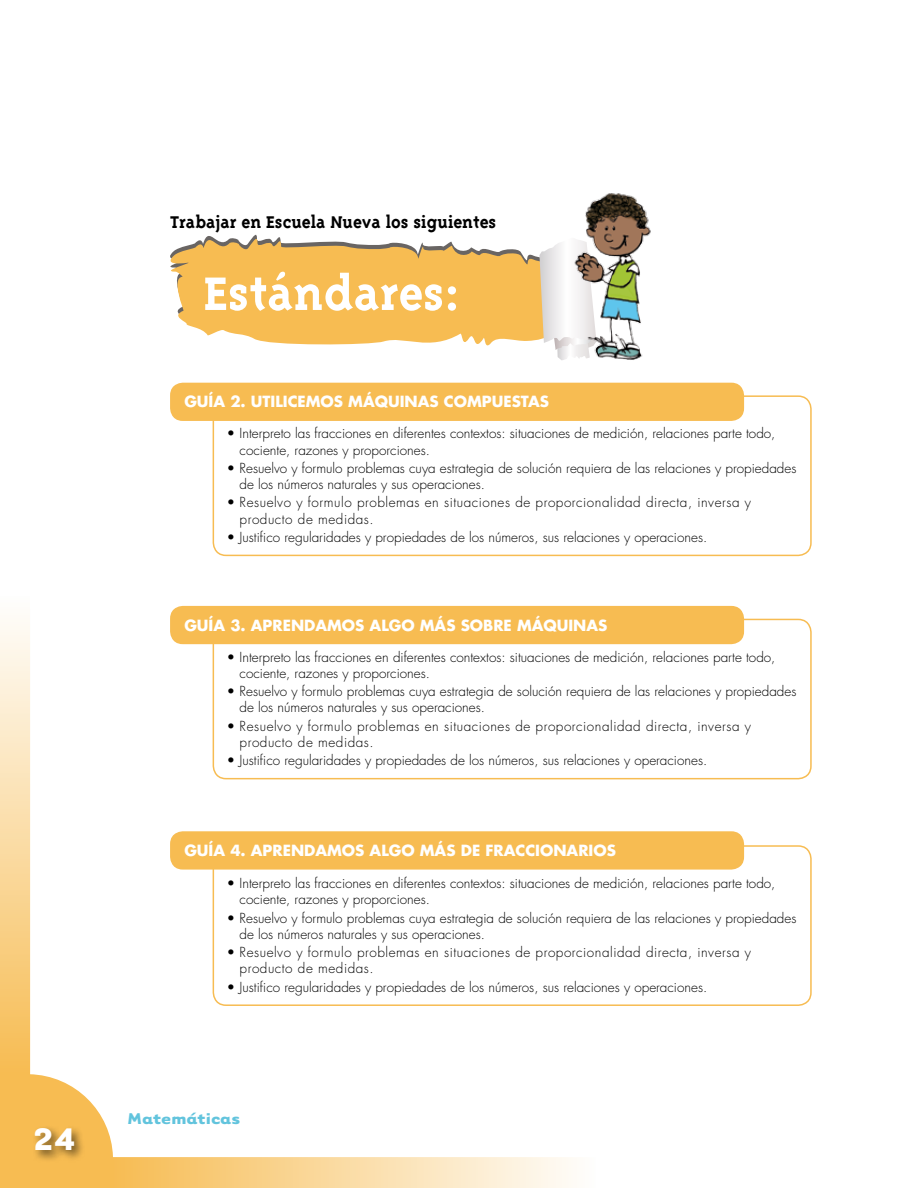
<style>
.page{position:relative;width:918px;height:1188px;background:#fff}
.page>*{position:absolute;margin:0;border:0;box-sizing:border-box;transform-origin:0 0}
.t1{font:700 54px "Triplex Serif";color:#fff}
.t2{font:700 36px "Tarzana Wide";color:#fff}
.t3{font:700 19.5px "Triplex Serif";color:#000}
.t4{font:700 18px "Tarzana Wide";color:#62c4dd}
.t5{font:700 15px "Futura";color:#fff}
.t6{font:300 13.5px/16.2px "Futura";color:#000}
.t7{font:300 13.5px/16.2px "Futura";letter-spacing:.04em;color:#000}
</style>
<div class="page">
<svg style="left:0;top:605px;width:596px;height:583px"></svg>
<div style="left:32px;top:1124px;width:55px;height:39px;background:#000;opacity:.55"></div>
<div style="left:213px;top:395px;width:599px;height:161px;border:2px solid #f7bc52;border-radius:13px"></div>
<div style="left:170px;top:383px;width:574px;height:38px;background:#f7bc52;border-radius:13px"></div>
<div style="left:213px;top:619px;width:599px;height:160px;border:2px solid #f7bc52;border-radius:13px"></div>
<div style="left:170px;top:606px;width:574px;height:38px;background:#f7bc52;border-radius:13px"></div>
<div style="left:213px;top:845px;width:599px;height:161px;border:2px solid #f7bc52;border-radius:13px"></div>
<div style="left:170px;top:831px;width:574px;height:39px;background:#f7bc52;border-radius:13px"></div>
<svg style="left:170px;top:234px;width:369px;height:112px;fill:#f7bc52"></svg>
<svg style="left:539px;top:243px;width:32px;height:117px"></svg>
<img style="left:571px;top:193px;width:80px;height:167px">
<h2 class="t2" style="left:32px;top:1115px;width:45px">24</h2>
<h3 class="t3" style="left:170px;top:210px;width:328px">Trabajar en Escuela Nueva los siguientes</h3>
<h1 class="t1" style="left:204px;top:263px;width:258px">Estándares:</h1>
<p class="t5" style="left:184px;top:392px;width:366px">GUÍA 2. UTILICEMOS MÁQUINAS COMPUESTAS</p>
<p class="t6" style="left:240px;top:426px;width:537px;text-indent:-13px">• Interpreto las fracciones en diferentes contextos: situaciones de medición, relaciones parte todo, cociente, razones y proporciones.</p>
<p class="t6" style="left:240px;top:460px;width:558px;text-indent:-13px">• Resuelvo y formulo problemas cuya estrategia de solución requiera de las relaciones y propiedades de los números naturales y sus operaciones.</p>
<p class="t7" style="left:240px;top:495px;width:513px;text-indent:-13px">• Resuelvo y formulo problemas en situaciones de proporcionalidad directa, inversa y producto de medidas.</p>
<p class="t6" style="left:227px;top:529px;width:482px">• Justifico regularidades y propiedades de los números, sus relaciones y operaciones.</p>
<p class="t5" style="left:184px;top:615px;width:425px">GUÍA 3. APRENDAMOS ALGO MÁS SOBRE MÁQUINAS</p>
<p class="t6" style="left:240px;top:649px;width:537px;text-indent:-13px">• Interpreto las fracciones en diferentes contextos: situaciones de medición, relaciones parte todo, cociente, razones y proporciones.</p>
<p class="t6" style="left:240px;top:683px;width:558px;text-indent:-13px">• Resuelvo y formulo problemas cuya estrategia de solución requiera de las relaciones y propiedades de los números naturales y sus operaciones.</p>
<p class="t7" style="left:240px;top:718px;width:513px;text-indent:-13px">• Resuelvo y formulo problemas en situaciones de proporcionalidad directa, inversa y producto de medidas.</p>
<p class="t6" style="left:227px;top:753px;width:482px">• Justifico regularidades y propiedades de los números, sus relaciones y operaciones.</p>
<p class="t5" style="left:184px;top:840px;width:433px">GUÍA 4. APRENDAMOS ALGO MÁS DE FRACCIONARIOS</p>
<p class="t6" style="left:240px;top:876px;width:537px;text-indent:-13px">• Interpreto las fracciones en diferentes contextos: situaciones de medición, relaciones parte todo, cociente, razones y proporciones.</p>
<p class="t6" style="left:240px;top:910px;width:558px;text-indent:-13px">• Resuelvo y formulo problemas cuya estrategia de solución requiera de las relaciones y propiedades de los números naturales y sus operaciones.</p>
<p class="t7" style="left:240px;top:945px;width:513px;text-indent:-13px">• Resuelvo y formulo problemas en situaciones de proporcionalidad directa, inversa y producto de medidas.</p>
<p class="t6" style="left:227px;top:979px;width:482px">• Justifico regularidades y propiedades de los números, sus relaciones y operaciones.</p>
<h3 class="t4" style="left:128px;top:1106px;width:114px">Matemáticas</h3>
</div>
